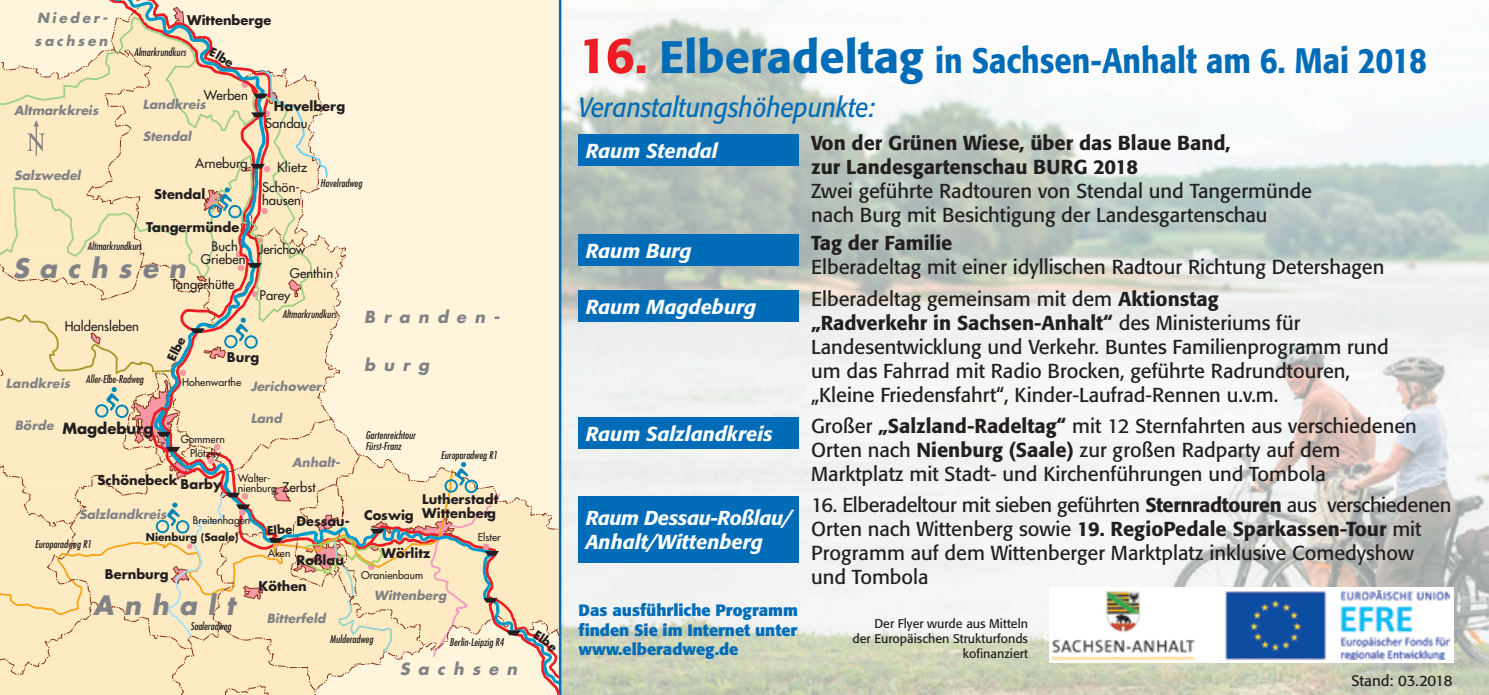
<style>
.page{position:relative;width:1489px;height:695px;background:#fff}
.page>*{position:absolute;margin:0;border:0;box-sizing:border-box;transform-origin:0 0}
.t1{font:500 35px "Formata";color:#006cb7;scale:.88 1}
.t2{font:italic 27.5px "Formata";color:#006cb7;scale:.88 1}
.t3{font:italic 700 26px "Futura";letter-spacing:.4em;color:#808285}
.t4{font:20px/24px "Formata";color:#231f20}
.t5{font:italic 500 20px/24px "Formata";color:#fff}
.t6{font:500 20px/24px "Formata";color:#231f20}
.t7{font:700 16.25px/19.5px "Formata";color:#006cb7;text-align:justify}
.t8{font:italic 700 16.25px "Futura";letter-spacing:.5em;color:#808285}
.t9{font:15px "Formata";color:#231f20}
.t10{font:700 15px "Futura";color:#231f20}
.t11{font:italic 700 13.75px/22.5px "Futura";letter-spacing:.2em;color:#808285}
.t12{font:700 13px/13px "Futura";color:#231f20}
.t13{font:13px/13px "Futura";color:#231f20}
.t14{font:13px "Futura";letter-spacing:-.02em;color:#231f20}
.t15{font:italic 700 12.5px "Futura";color:#808285}
.t16{font:12.5px/15px "Formata";color:#231f20;text-align:right}
.t17{font:italic condensed 10.5px/10.5px "Futura";color:#231f20}
.t18{font:10.5px/10.5px "Futura";color:#231f20}
.t19{font:700 10.5px "Futura";color:#231f20}
.s1{font-size:50px;color:#ee1d23}
.s2{font-size:45px}
.s3{font-weight:500}
</style>
<div class="page">
<svg style="left:0;top:2px;width:106px;height:311px"></svg>
<svg style="left:106px;top:0;width:452px;height:313px"></svg>
<svg style="left:242px;top:69px;width:86px;height:110px"></svg>
<svg style="left:238px;top:263px;width:24px;height:8px"></svg>
<svg style="left:197px;top:276px;width:9px;height:5px"></svg>
<svg style="left:204px;top:187px;width:43px;height:46px"></svg>
<img style="left:561px;top:0;width:927px;height:694px">
<hr style="left:559px;top:0;width:2px;height:694px;background:#006cb7">
<div style="left:578px;top:134px;width:220px;height:32px;background:#006cb7"></div>
<div style="left:578px;top:289px;width:220px;height:32px;background:#006cb7"></div>
<div style="left:578px;top:234px;width:220px;height:32px;background:#006cb7"></div>
<div style="left:578px;top:417px;width:220px;height:32px;background:#006cb7"></div>
<div style="left:578px;top:495px;width:220px;height:67px;background:#006cb7"></div>
<div style="left:1049px;top:587px;width:404px;height:76px;background:#fff"></div>
<img style="left:1052px;top:590px;width:397px;height:69px">
<svg style="left:209px;top:47px;width:24px;height:21px"></svg>
<svg style="left:0;top:313px;width:558px;height:381px"></svg>
<p class="t11" style="left:35px;top:6px;width:74px">Nieder&shy;sachsen</p>
<p class="t15" style="left:14px;top:102px;width:86px">Altmarkkreis</p>
<p class="t15" style="left:14px;top:166px;width:68px">Salzwedel</p>
<p class="t12" style="left:187px;top:14px;width:86px">Wittenberge</p>
<p class="t17" style="left:134px;top:47px;width:54px">Almarkrundkurs</p>
<p class="t13" style="left:204px;top:88px;width:45px">Werben</p>
<p class="t15" style="left:143px;top:96px;width:65px">Landkreis</p>
<p class="t15" style="left:143px;top:128px;width:50px">Stendal</p>
<p class="t12" style="left:274px;top:100px;width:73px">Havelberg</p>
<p class="t13" style="left:265px;top:116px;width:44px">Sandau</p>
<p class="t13" style="left:195px;top:157px;width:54px">Arneburg</p>
<p class="t12" style="left:154px;top:187px;width:53px">Stendal</p>
<p class="t13" style="left:262px;top:181px;width:40px">Schön&shy;hausen</p>
<p class="t12" style="left:146px;top:220px;width:95px">Tangermünde</p>
<p class="t13" style="left:277px;top:160px;width:31px">Klietz</p>
<p class="t17" style="left:320px;top:178px;width:43px">Havelradweg</p>
<p class="t13" style="left:212px;top:240px;width:28px">Buch</p>
<p class="t17" style="left:87px;top:240px;width:56px">Altmarkrundkurs</p>
<p class="t13" style="left:171px;top:247px;width:76px;line-height:24.8px;text-indent:30px">Grieben<br>Tangerhütte</p>
<h3 class="t3" style="left:13px;top:250px;width:174px">Sachsen</h3>
<p class="t13" style="left:65px;top:320px;width:76px">Haldensleben</p>
<p class="t14" style="left:259px;top:240px;width:48px">Jerichow</p>
<p class="t13" style="left:290px;top:267px;width:45px">Genthin</p>
<p class="t13" style="left:259px;top:288px;width:32px">Parey</p>
<p class="t17" style="left:282px;top:309px;width:56px">Altmarkrundkurs</p>
<p class="t12" style="left:227px;top:350px;width:34px">Burg</p>
<p class="t17" style="left:86px;top:373px;width:59px">Aller-Elbe-Radweg</p>
<p class="t18" style="left:182px;top:376px;width:60px">Hohenwarthe</p>
<p class="t15" style="left:6px;top:375px;width:66px">Landkreis</p>
<p class="t15" style="left:15px;top:416px;width:40px">Börde</p>
<p class="t15" style="left:251px;top:378px;width:72px">Jerichower</p>
<p class="t15" style="left:251px;top:409px;width:33px">Land</p>
<p class="t10" style="left:62px;top:418px;width:93px">Magdeburg</p>
<p class="t12" style="left:97px;top:473px;width:126px">Schönebeck Barby</p>
<p class="t13" style="left:282px;top:481px;width:35px">Zerbst</p>
<p class="t18" style="left:193px;top:514px;width:59px">Breitenhagen</p>
<p class="t18" style="left:181px;top:433px;width:46px">Gommern</p>
<p class="t18" style="left:190px;top:448px;width:32px">Plötzky</p>
<p class="t15" style="left:292px;top:453px;width:49px">Anhalt-</p>
<p class="t18" style="left:238px;top:472px;width:41px">Walter&shy;nienburg</p>
<p class="t15" style="left:79px;top:506px;width:89px">Salzlandkreis</p>
<p class="t12" style="left:296px;top:514px;width:55px">Dessau-</p>
<p class="t12" style="left:296px;top:553px;width:49px">Roßlau</p>
<p class="t19" style="left:146px;top:529px;width:94px">Nienburg (Saale)</p>
<p class="t17" style="left:35px;top:539px;width:58px">Europaradweg R1</p>
<p class="t18" style="left:268px;top:548px;width:24px">Aken</p>
<p class="t12" style="left:105px;top:567px;width:65px">Bernburg</p>
<h3 class="t3" style="left:93px;top:587px;width:144px">Anhalt</h3>
<p class="t17" style="left:190px;top:621px;width:42px">Saaleradweg</p>
<p class="t12" style="left:258px;top:579px;width:50px">Köthen</p>
<p class="t15" style="left:267px;top:609px;width:60px">Bitterfeld</p>
<p class="t8" style="left:364px;top:305px;width:137px">Branden-</p>
<p class="t8" style="left:364px;top:354px;width:66px">burg</p>
<p class="t17" style="left:365px;top:430px;width:52px">Gartenreichtour<br>Fürst-Franz</p>
<p class="t17" style="left:441px;top:450px;width:58px">Europaradweg R1</p>
<p class="t12" style="left:422px;top:492px;width:78px">Lutherstadt<br>Wittenberg</p>
<p class="t12" style="left:381px;top:545px;width:50px">Wörlitz</p>
<p class="t12" style="left:364px;top:508px;width:51px">Coswig</p>
<p class="t18" style="left:478px;top:532px;width:25px">Elster</p>
<p class="t18" style="left:361px;top:569px;width:63px">Oranienbaum</p>
<p class="t15" style="left:374px;top:586px;width:74px">Wittenberg</p>
<p class="t17" style="left:330px;top:633px;width:45px">Mulderadweg</p>
<p class="t17" style="left:449px;top:636px;width:56px">Berlin-Leipzig R4</p>
<p class="t8" style="left:400px;top:657px;width:119px">Sachsen</p>
<h1 class="t1" style="left:578px;top:39px;width:965px"><span class="s1">16.</span> <span class="s2">Elberadeltag</span> in Sachsen-Anhalt am 6. Mai 2018</h1>
<h2 class="t2" style="left:578px;top:91px;width:338px">Veranstaltungshöhepunkte:</h2>
<p class="t5" style="left:585px;top:139px;width:134px">Raum Stendal</p>
<p class="t6" style="left:811px;top:131px;width:421px">Von der Grünen Wiese, über das Blaue Band, zur Landesgartenschau BURG 2018</p>
<p class="t4" style="left:811px;top:179px;width:502px">Zwei geführte Radtouren von Stendal und Tangermünde nach Burg mit Besichtigung der Landesgartenschau</p>
<p class="t5" style="left:585px;top:239px;width:107px">Raum Burg</p>
<p class="t6" style="left:811px;top:231px;width:143px">Tag der Familie</p>
<p class="t4" style="left:811px;top:255px;width:574px">Elberadeltag mit einer idyllischen Radtour Richtung Detershagen</p>
<p class="t5" style="left:585px;top:294px;width:172px">Raum Magdeburg</p>
<p class="t4" style="left:811px;top:286px;width:579px">Elberadeltag gemeinsam mit dem <span class="s3">Aktionstag<br>„Radverkehr in Sachsen-Anhalt“</span> des Ministeriums für Landesentwicklung und Verkehr. Buntes Familienprogramm rund um das Fahrrad mit Radio Brocken, geführte Radrundtouren, „Kleine Friedensfahrt“, Kinder-Laufrad-Rennen u.v.m.</p>
<p class="t5" style="left:585px;top:422px;width:189px">Raum Salzlandkreis</p>
<p class="t4" style="left:811px;top:414px;width:607px">Großer <span class="s3">„Salzland-Radeltag“</span> mit 12 Sternfahrten aus verschiedenen<br>Orten nach <span class="s3">Nienburg (Saale)</span> zur großen Radparty auf dem<br>Marktplatz mit Stadt- und Kirchenführungen und Tombola</p>
<p class="t5" style="left:585px;top:505px;width:208px">Raum Dessau-Roßlau/<br>Anhalt/Wittenberg</p>
<p class="t4" style="left:811px;top:492px;width:641px">16. Elberadeltour mit sieben geführten <span class="s3">Sternradtouren</span> aus verschiedenen Orten nach Wittenberg sowie <span class="s3">19. RegioPedale Sparkassen-Tour</span> mit Programm auf dem Wittenberger Marktplatz inklusive Comedyshow und Tombola</p>
<p class="t7" style="left:578px;top:600px;width:221px">Das ausführliche Programm finden Sie im Internet unter www.elberadweg.de</p>
<p class="t16" style="left:852px;top:615px;width:177px">Der Flyer wurde aus Mitteln<br>der Europäischen Strukturfonds kofinanziert</p>
<p class="t9" style="left:1351px;top:671px;width:102px">Stand: 03.2018</p>
</div>
